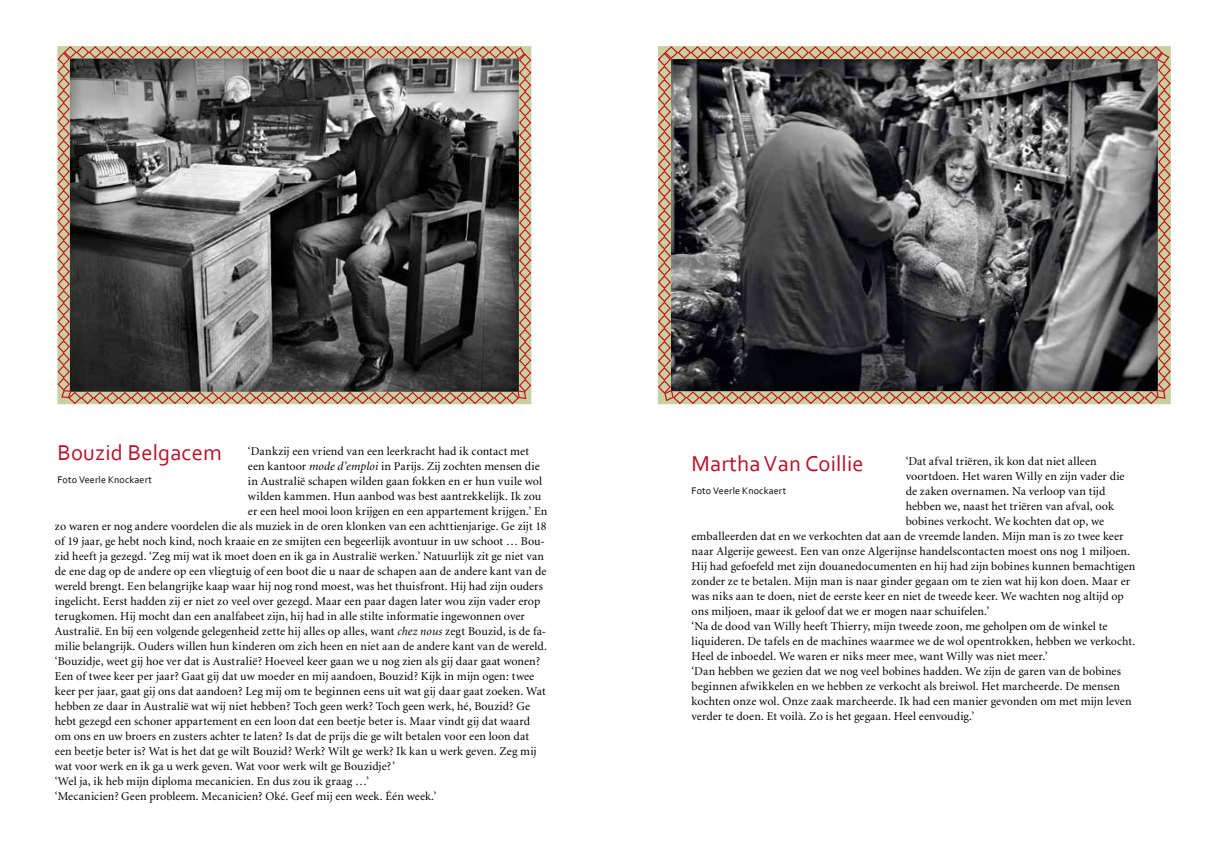
<style>
.page{position:relative;width:1205px;height:851px;background:#fff}
.page>*{position:absolute;margin:0;border:0;box-sizing:border-box;transform-origin:0 0}
.t1{font:22.5px "Corbel";letter-spacing:.01em;color:#b91129}
.t2{font:12px "Minion";letter-spacing:.005em;color:#000}
.t3{font:10px "Corbel";letter-spacing:.015em;color:#000}
.s1{font-style:italic}
</style>
<div class="page">
<svg style="left:657px;top:46px;width:514px;height:359px;background:#63605d"></svg>
<svg style="left:57px;top:46px;width:475px;height:359px;background:#66625e"></svg>
<p class="t1" style="left:57px;top:438px;width:166px">Bouzid Belgacem</p>
<p class="t3" style="left:57px;top:473px;width:96px">Foto Veerle Knockaert</p>
<p class="t2" style="left:248px;top:445px;width:283px">‘Dankzij een vriend van een leerkracht had ik contact met</p>
<p class="t2" style="left:248px;top:460px;width:293px">een kantoor <span class="s1">mode d’emploi</span> in Parijs. Zij zochten mensen die</p>
<p class="t2" style="left:248px;top:475px;width:296px">in Australië schapen wilden gaan fokken en er hun vuile wol</p>
<p class="t2" style="left:248px;top:490px;width:295px">wilden kammen. Hun aanbod was best aantrekkelijk. Ik zou</p>
<p class="t2" style="left:248px;top:505px;width:301px">er een heel mooi loon krijgen en een appartement krijgen.’ En</p>
<p class="t2" style="left:55px;top:520px;width:493px">zo waren er nog andere voordelen die als muziek in de oren klonken van een achttienjarige. Ge zijt 18</p>
<p class="t2" style="left:55px;top:535px;width:491px">of 19 jaar, ge hebt noch kind, noch kraaie en ze smijten een begeerlijk avontuur in uw schoot … Bou-</p>
<p class="t2" style="left:55px;top:550px;width:491px">zid heeft ja gezegd. ‘Zeg mij wat ik moet doen en ik ga in Australië werken.’ Natuurlijk zit ge niet van</p>
<p class="t2" style="left:55px;top:565px;width:493px">de ene dag op de andere op een vliegtuig of een boot die u naar de schapen aan de andere kant van de</p>
<p class="t2" style="left:55px;top:580px;width:490px">wereld brengt. Een belangrijke kaap waar hij nog rond moest, was het thuisfront. Hij had zijn ouders</p>
<p class="t2" style="left:55px;top:595px;width:487px">ingelicht. Eerst hadden zij er niet zo veel over gezegd. Maar een paar dagen later wou zijn vader erop</p>
<p class="t2" style="left:55px;top:610px;width:471px">terugkomen. Hij mocht dan een analfabeet zijn, hij had in alle stilte informatie ingewonnen over</p>
<p class="t2" style="left:55px;top:625px;width:493px">Australië. En bij een volgende gelegenheid zette hij alles op alles, want <span class="s1">chez nous</span> zegt Bouzid, is de fa-</p>
<p class="t2" style="left:55px;top:640px;width:494px">milie belangrijk. Ouders willen hun kinderen om zich heen en niet aan de andere kant van de wereld.</p>
<p class="t2" style="left:55px;top:655px;width:487px">‘Bouzidje, weet gij hoe ver dat is Australië? Hoeveel keer gaan we u nog zien als gij daar gaat wonen?</p>
<p class="t2" style="left:55px;top:670px;width:481px">Een of twee keer per jaar? Gaat gij dat uw moeder en mij aandoen, Bouzid? Kijk in mijn ogen: twee</p>
<p class="t2" style="left:55px;top:685px;width:492px">keer per jaar, gaat gij ons dat aandoen? Leg mij om te beginnen eens uit wat gij daar gaat zoeken. Wat</p>
<p class="t2" style="left:55px;top:700px;width:477px">hebben ze daar in Australië wat wij niet hebben? Toch geen werk? Toch geen werk, hé, Bouzid? Ge</p>
<p class="t2" style="left:55px;top:715px;width:477px">hebt gezegd een schoner appartement en een loon dat een beetje beter is. Maar vindt gij dat waard</p>
<p class="t2" style="left:55px;top:730px;width:476px">om ons en uw broers en zusters achter te laten? Is dat de prijs die ge wilt betalen voor een loon dat</p>
<p class="t2" style="left:55px;top:745px;width:483px">een beetje beter is? Wat is het dat ge wilt Bouzid? Werk? Wilt ge werk? Ik kan u werk geven. Zeg mij</p>
<p class="t2" style="left:55px;top:760px;width:342px">wat voor werk en ik ga u werk geven. Wat voor werk wilt ge Bouzidje?’</p>
<p class="t2" style="left:55px;top:775px;width:316px">‘Wel ja, ik heb mijn diploma mecanicien. En dus zou ik graag …’</p>
<p class="t2" style="left:55px;top:790px;width:383px">‘Mecanicien? Geen probleem. Mecanicien? Oké. Geef mij een week. Één week.’</p>
<p class="t1" style="left:691px;top:449px;width:174px">Martha Van Coillie</p>
<p class="t3" style="left:691px;top:484px;width:96px">Foto Veerle Knockaert</p>
<p class="t2" style="left:905px;top:454px;width:193px">‘Dat afval triëren, ik kon dat niet alleen</p>
<p class="t2" style="left:905px;top:469px;width:220px">voortdoen. Het waren Willy en zijn vader die</p>
<p class="t2" style="left:905px;top:484px;width:201px">de zaken overnamen. Na verloop van tijd</p>
<p class="t2" style="left:905px;top:499px;width:210px">hebben we, naast het triëren van afval, ook</p>
<p class="t2" style="left:905px;top:514px;width:200px">bobines verkocht. We kochten dat op, we</p>
<p class="t2" style="left:691px;top:529px;width:434px">emballeerden dat en we verkochten dat aan de vreemde landen. Mijn man is zo twee keer</p>
<p class="t2" style="left:691px;top:544px;width:440px">naar Algerije geweest. Een van onze Algerijnse handelscontacten moest ons nog 1 miljoen.</p>
<p class="t2" style="left:691px;top:559px;width:445px">Hij had gefoefeld met zijn douanedocumenten en hij had zijn bobines kunnen bemachtigen</p>
<p class="t2" style="left:691px;top:574px;width:440px">zonder ze te betalen. Mijn man is naar ginder gegaan om te zien wat hij kon doen. Maar er</p>
<p class="t2" style="left:691px;top:589px;width:434px">was niks aan te doen, niet de eerste keer en niet de tweede keer. We wachten nog altijd op</p>
<p class="t2" style="left:691px;top:604px;width:299px">ons miljoen, maar ik geloof dat we er mogen naar schuifelen.’</p>
<p class="t2" style="left:691px;top:619px;width:417px">‘Na de dood van Willy heeft Thierry, mijn tweede zoon, me geholpen om de winkel te</p>
<p class="t2" style="left:691px;top:634px;width:445px">liquideren. De tafels en de machines waarmee we de wol opentrokken, hebben we verkocht.</p>
<p class="t2" style="left:691px;top:649px;width:358px">Heel de inboedel. We waren er niks meer mee, want Willy was niet meer.’</p>
<p class="t2" style="left:691px;top:664px;width:431px">‘Dan hebben we gezien dat we nog veel bobines hadden. We zijn de garen van de bobines</p>
<p class="t2" style="left:691px;top:679px;width:430px">beginnen afwikkelen en we hebben ze verkocht als breiwol. Het marcheerde. De mensen</p>
<p class="t2" style="left:691px;top:694px;width:441px">kochten onze wol. Onze zaak marcheerde. Ik had een manier gevonden om met mijn leven</p>
<p class="t2" style="left:691px;top:709px;width:284px">verder te doen. Et voilà. Zo is het gegaan. Heel eenvoudig.’</p>
</div>
